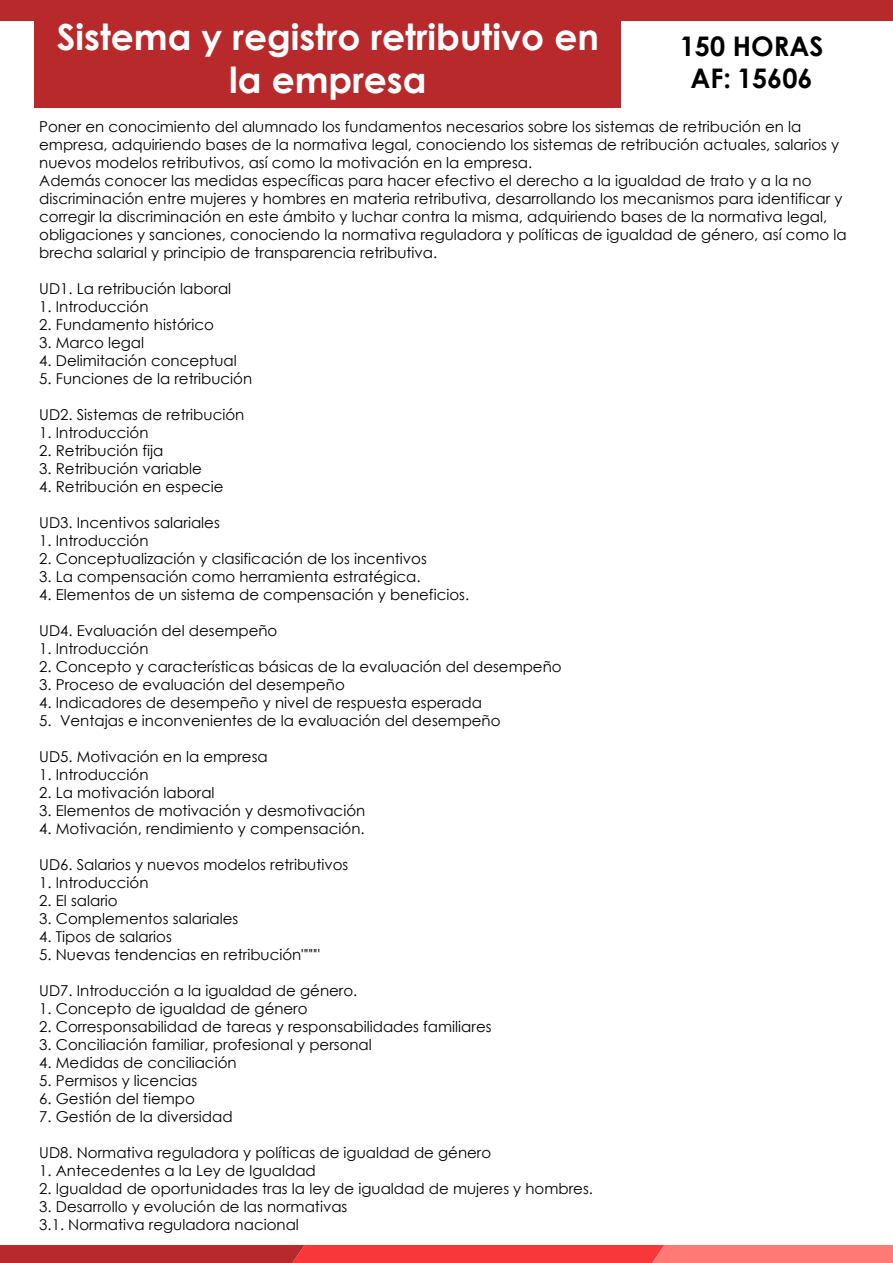
<style>
.page{position:relative;width:893px;height:1263px;background:#fff}
.page>*{position:absolute;margin:0;border:0;box-sizing:border-box;transform-origin:0 0}
.t1{font:700 36px/43.2px "Century Gothic";color:#fff;text-align:center}
.t2{font:700 27px/32.4px "Century Gothic";color:#000;text-align:center}
.t3{font:15px/18px "Century Gothic";color:#000}
</style>
<div class="page">
<div style="left:0;top:0;width:893px;height:21px;background:#b7292b"></div>
<div style="left:34px;top:0;width:586px;height:107px;background:#b7292b"></div>
<svg style="left:0;top:1245px;width:893px;height:18px;background:#e34444"></svg>
<h1 class="t1" style="left:57px;top:13px;width:544px">Sistema y registro retributivo en la empresa</h1>
<h2 class="t2" style="left:680px;top:29px;width:145px">150 HORAS<br>AF: 15606</h2>
<p class="t3" style="left:39px;top:117px;width:809px">Poner en conocimiento del alumnado los fundamentos necesarios sobre los sistemas de retribución en la empresa, adquiriendo bases de la normativa legal, conociendo los sistemas de retribución actuales, salarios y nuevos modelos retributivos, así como la motivación en la empresa.<br>Además conocer las medidas específicas para hacer efectivo el derecho a la igualdad de trato y a la no discriminación entre mujeres y hombres en materia retributiva, desarrollando los mecanismos para identificar y corregir la discriminación en este ámbito y luchar contra la misma, adquiriendo bases de la normativa legal, obligaciones y sanciones, conociendo la normativa reguladora y políticas de igualdad de género, así como la brecha salarial y principio de transparencia retributiva.</p>
<p class="t3" style="left:39px;top:279px;width:194px">UD1. La retribución laboral</p>
<p class="t3" style="left:39px;top:297px;width:111px">1. Introducción</p>
<p class="t3" style="left:39px;top:315px;width:176px">2. Fundamento histórico</p>
<p class="t3" style="left:39px;top:333px;width:106px">3. Marco legal</p>
<p class="t3" style="left:39px;top:351px;width:199px">4. Delimitación conceptual</p>
<p class="t3" style="left:39px;top:369px;width:215px">5. Funciones de la retribución</p>
<p class="t3" style="left:39px;top:405px;width:207px">UD2. Sistemas de retribución</p>
<p class="t3" style="left:39px;top:423px;width:111px">1. Introducción</p>
<p class="t3" style="left:39px;top:441px;width:126px">2. Retribución fija</p>
<p class="t3" style="left:39px;top:459px;width:164px">3. Retribución variable</p>
<p class="t3" style="left:39px;top:477px;width:186px">4. Retribución en especie</p>
<p class="t3" style="left:39px;top:513px;width:182px">UD3. Incentivos salariales</p>
<p class="t3" style="left:39px;top:531px;width:111px">1. Introducción</p>
<p class="t3" style="left:39px;top:549px;width:389px">2. Conceptualización y clasificación de los incentivos</p>
<p class="t3" style="left:39px;top:567px;width:383px">3. La compensación como herramienta estratégica.</p>
<p class="t3" style="left:39px;top:585px;width:431px">4. Elementos de un sistema de compensación y beneficios.</p>
<p class="t3" style="left:39px;top:621px;width:240px">UD4. Evaluación del desempeño</p>
<p class="t3" style="left:39px;top:639px;width:111px">1. Introducción</p>
<p class="t3" style="left:39px;top:657px;width:524px">2. Concepto y características básicas de la evaluación del desempeño</p>
<p class="t3" style="left:39px;top:675px;width:307px">3. Proceso de evaluación del desempeño</p>
<p class="t3" style="left:39px;top:693px;width:444px">4. Indicadores de desempeño y nivel de respuesta esperada</p>
<p class="t3" style="left:39px;top:711px;width:463px">5. Ventajas e inconvenientes de la evaluación del desempeño</p>
<p class="t3" style="left:39px;top:747px;width:230px">UD5. Motivación en la empresa</p>
<p class="t3" style="left:39px;top:765px;width:111px">1. Introducción</p>
<p class="t3" style="left:39px;top:783px;width:177px">2. La motivación laboral</p>
<p class="t3" style="left:39px;top:801px;width:328px">3. Elementos de motivación y desmotivación</p>
<p class="t3" style="left:39px;top:819px;width:327px">4. Motivación, rendimiento y compensación.</p>
<p class="t3" style="left:39px;top:855px;width:311px">UD6. Salarios y nuevos modelos retributivos</p>
<p class="t3" style="left:39px;top:873px;width:111px">1. Introducción</p>
<p class="t3" style="left:39px;top:891px;width:80px">2. El salario</p>
<p class="t3" style="left:39px;top:909px;width:201px">3. Complementos salariales</p>
<p class="t3" style="left:39px;top:927px;width:134px">4. Tipos de salarios</p>
<p class="t3" style="left:39px;top:945px;width:282px">5. Nuevas tendencias en retribución""""</p>
<p class="t3" style="left:39px;top:981px;width:320px">UD7. Introducción a la igualdad de género.</p>
<p class="t3" style="left:39px;top:999px;width:270px">1. Concepto de igualdad de género</p>
<p class="t3" style="left:39px;top:1017px;width:454px">2. Corresponsabilidad de tareas y responsabilidades familiares</p>
<p class="t3" style="left:39px;top:1035px;width:334px">3. Conciliación familiar, profesional y personal</p>
<p class="t3" style="left:39px;top:1053px;width:199px">4. Medidas de conciliación</p>
<p class="t3" style="left:39px;top:1071px;width:160px">5. Permisos y licencias</p>
<p class="t3" style="left:39px;top:1089px;width:157px">6. Gestión del tiempo</p>
<p class="t3" style="left:39px;top:1107px;width:195px">7. Gestión de la diversidad</p>
<p class="t3" style="left:39px;top:1143px;width:454px">UD8. Normativa reguladora y políticas de igualdad de género</p>
<p class="t3" style="left:39px;top:1161px;width:278px">1. Antecedentes a la Ley de Igualdad</p>
<p class="t3" style="left:39px;top:1179px;width:555px">2. Igualdad de oportunidades tras la ley de igualdad de mujeres y hombres.</p>
<p class="t3" style="left:39px;top:1197px;width:310px">3. Desarrollo y evolución de las normativas<br>3.1. Normativa reguladora nacional</p>
</div>
